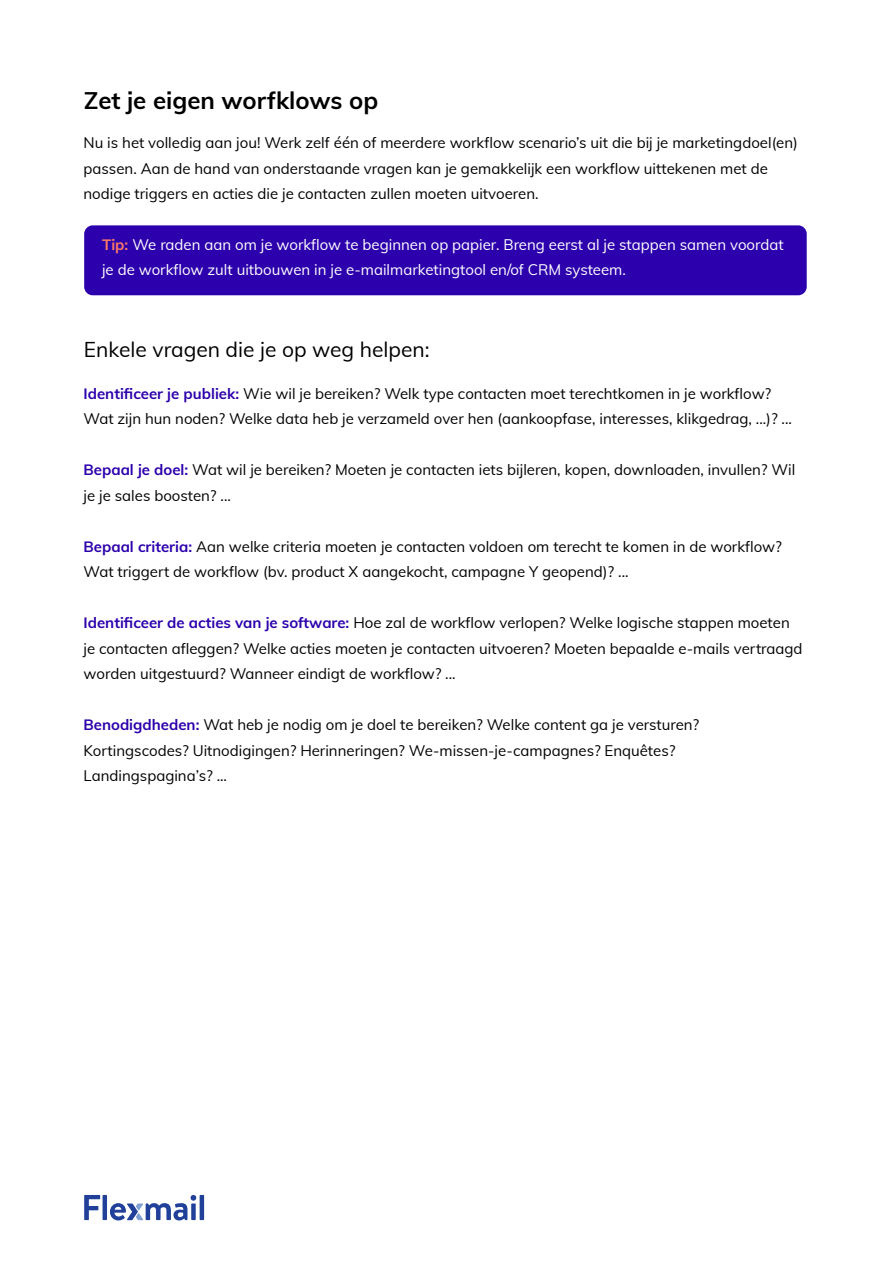
<style>
.page{position:relative;width:893px;height:1263px;background:#fff}
.page>*{position:absolute;margin:0;border:0;box-sizing:border-box;transform-origin:0 0}
.t1{font:700 24px "Muli";color:#000}
.t2{font:21px "Muli";color:#000}
.t3{font:15px/25.5px "Muli";color:#000}
.t4{font:15px/25.5px "Muli";color:#fff}
.s1{font-weight:700;color:#ff7a66}
.s2{font-weight:700;color:#2c00ac}
</style>
<div class="page">
<svg style="left:84px;top:1195px;width:16px;height:25px"></svg>
<hr style="left:103px;top:1195px;width:4px;height:25px;background:#21409a">
<hr style="left:200px;top:1195px;width:4px;height:25px;background:#21409a">
<svg style="left:110px;top:1195px;width:86px;height:25px"></svg>
<div style="left:84px;top:225px;width:723px;height:70px;background:#2c00ac;border-radius:9px"></div>
<h1 class="t1" style="left:84px;top:83px;width:296px">Zet je eigen worfklows op</h1>
<p class="t3" style="left:84px;top:129px;width:716px">Nu is het volledig aan jou! Werk zelf één of meerdere workflow scenario’s uit die bij je marketingdoel(en) passen. Aan de hand van onderstaande vragen kan je gemakkelijk een workflow uittekenen met de nodige triggers en acties die je contacten zullen moeten uitvoeren.</p>
<p class="t4" style="left:102px;top:231px;width:683px"><span class="s1">Tip:</span> We raden aan om je workflow te beginnen op papier. Breng eerst al je stappen samen voordat je de workflow zult uitbouwen in je e-mailmarketingtool en/of CRM systeem.</p>
<h2 class="t2" style="left:84px;top:334px;width:347px">Enkele vragen die je op weg helpen:</h2>
<p class="t3" style="left:84px;top:380px;width:710px"><span class="s2">Identificeer je publiek:</span> Wie wil je bereiken? Welk type contacten moet terechtkomen in je workflow?<br>Wat zijn hun noden? Welke data heb je verzameld over hen (aankoopfase, interesses, klikgedrag, ...)? ...</p>
<p class="t3" style="left:84px;top:456px;width:713px"><span class="s2">Bepaal je doel:</span> Wat wil je bereiken? Moeten je contacten iets bijleren, kopen, downloaden, invullen? Wil je je sales boosten? ...</p>
<p class="t3" style="left:84px;top:533px;width:700px"><span class="s2">Bepaal criteria:</span> Aan welke criteria moeten je contacten voldoen om terecht te komen in de workflow?<br>Wat triggert de workflow (bv. product X aangekocht, campagne Y geopend)? ...</p>
<p class="t3" style="left:84px;top:609px;width:720px"><span class="s2">Identificeer de acties van je software:</span> Hoe zal de workflow verlopen? Welke logische stappen moeten je contacten afleggen? Welke acties moeten je contacten uitvoeren? Moeten bepaalde e-mails vertraagd worden uitgestuurd? Wanneer eindigt de workflow? ...</p>
<p class="t3" style="left:84px;top:711px;width:617px"><span class="s2">Benodigdheden:</span> Wat heb je nodig om je doel te bereiken? Welke content ga je versturen?<br>Kortingscodes? Uitnodigingen? Herinneringen? We-missen-je-campagnes? Enquêtes?<br>Landingspagina’s? ...</p>
</div>
